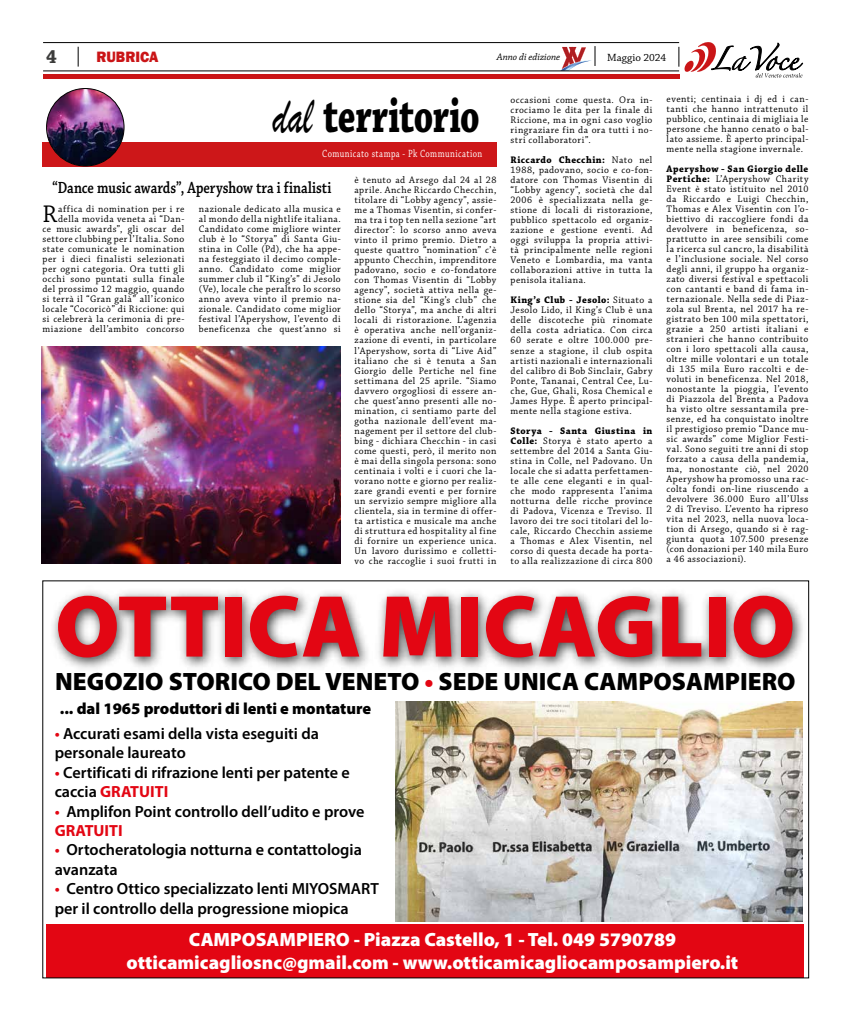
<style>
.page{position:relative;width:851px;height:1021px;background:#fff}
.page>*{position:absolute;margin:0;border:0;box-sizing:border-box;transform-origin:0 0}
.t1{font:900 88.7px "Myriad Pro";color:#e30613}
.t2{font:700 51px "Chaparral Pro";letter-spacing:-.015em;color:#000;scale:.7 1}
.t3{font:25.4px "Chaparral Pro";color:#000;scale:.96 1}
.t4{font:900 25.2px "Myriad Pro";color:#000}
.t5{font:700 20px "Chaparral Pro";color:#3c3c3b;scale:.95 1}
.t6{font:900 19.2px/23px "Myriad Pro";color:#fff;text-align:center}
.t7{font:600 17px "Chaparral Pro";color:#000;scale:.81 1}
.t8{font:600 16.2px/19.4px "Myriad Pro";color:#000}
.t9{font:900 16.2px "Myriad Pro";color:#000}
.t10{font:800 15.4px "Franklin Gothic";letter-spacing:-.005em;color:#ca1517;scale:.95 1}
.t11{font:11px "Chaparral Pro";letter-spacing:.05em;color:#fff;scale:.78 1}
.t12{font:11px "Chaparral Pro";color:#000}
.t13{font:10px/10px "Chaparral Pro";letter-spacing:.05em;color:#000;text-align:justify;scale:.96 1}
.t14{font:italic 10px "Chaparral Pro";color:#000}
.s1{font-family:"Brush Script";font-weight:400;font-size:54.6px}
.s2{font-weight:700}
.s3{color:#e30613}
.s4{font-weight:700;color:#e30613}
</style>
<div class="page">
<div style="left:43px;top:74px;width:636px;height:5px;background:#ca1517"></div>
<hr style="left:43px;top:42px;width:636px;height:1px;background:#000">
<svg style="left:78px;top:47px;width:1px;height:20px"></svg>
<svg style="left:560px;top:46px;width:35px;height:25px"></svg>
<svg style="left:678px;top:42px;width:125px;height:35px"></svg>
<hr style="left:43px;top:71px;width:636px;height:1px;background:#000">
<img style="left:53px;top:591px;width:750px;height:78px">
<img style="left:395px;top:701px;width:406px;height:220px">
<div style="left:46px;top:924px;width:757px;height:53px;background:#e30613"></div>
<div style="left:42px;top:142px;width:454px;height:24px;background:#cd1719"></div>
<img style="left:47px;top:88px;width:77px;height:78px;border-radius:39px">
<div style="left:46px;top:88px;width:78px;height:78px;border:1px solid #000;border-radius:50%"></div>
<img style="left:42px;top:346px;width:299px;height:217px">
<h3 class="t5" style="left:46px;top:44px;width:13px">4</h3>
<h3 class="t10" style="left:96px;top:46px;width:67px">RUBRICA</h3>
<p class="t14" style="left:496px;top:51px;width:65px">Anno di edizione</p>
<p class="t12" style="left:607px;top:51px;width:61px">Maggio 2024</p>
<h2 class="t2" style="left:272px;top:86px;width:297px"><span class="s1">dal</span> territorio</h2>
<p class="t11" style="left:322px;top:148px;width:206px">Comunicato stampa - Pk Communication</p>
<h3 class="t7" style="left:52px;top:178px;width:346px">“Dance music awards”, Aperyshow tra i finalisti</h3>
<p class="t13" style="left:43px;top:204px;width:149px;text-align:right">affica di nomination per i re della movida veneta ai “Dan-<br>ce music awards”, gli oscar del settore clubbing per l’Italia. Sono state comunicate le nomination per i dieci finalisti selezionati per ogni categoria. Ora tutti gli occhi sono puntati sulla finale del prossimo 12 maggio, quando si terrà il “Gran galà” all’iconico locale “Cocoricò” di Riccione: qui si celebrerà la cerimonia di pre&shy;miazione dell’ambito concorso</p>
<p class="t13" style="left:199px;top:204px;width:149px">nazionale dedicato alla musica e al mondo della nightlife italiana.<br>Candidato come migliore winter club è lo “Storya” di Santa Giu&shy;stina in Colle (Pd), che ha appe&shy;na festeggiato il decimo comple&shy;anno. Candidato come miglior summer club il “King’s” di Jesolo (Ve), locale che peraltro lo scorso anno aveva vinto il premio na&shy;zionale. Candidato come miglior festival l’Aperyshow, l’evento di beneficenza che quest’anno si</p>
<h3 class="t3" style="left:43px;top:199px;width:17px">R</h3>
<p class="t13" style="left:354px;top:176px;width:149px">è tenuto ad Arsego dal 24 al 28 aprile. Anche Riccardo Checchin, titolare di “Lobby agency”, assie&shy;me a Thomas Visentin, si confer&shy;ma tra i top ten nella sezione “art director”: lo scorso anno aveva vinto il primo premio. Dietro a queste quattro “nomination” c’è appunto Checchin, imprenditore padovano, socio e co-fondatore con Thomas Visentin di “Lobby agency”, società attiva nella ge&shy;stione sia del “King’s club” che dello “Storya”, ma anche di altri locali di ristorazione. L’agenzia è operativa anche nell’organiz&shy;zazione di eventi, in particolare l’Aperyshow, sorta di “Live Aid” italiano che si è tenuta a San Giorgio delle Pertiche nel fine settimana del 25 aprile. “Siamo davvero orgogliosi di essere an&shy;che quest’anno presenti alle no&shy;mination, ci sentiamo parte del gotha nazionale dell’event ma&shy;nagement per il settore del club&shy;bing - dichiara Checchin - in casi come questi, però, il merito non è mai della singola persona: sono centinaia i volti e i cuori che la&shy;vorano notte e giorno per realiz&shy;zare grandi eventi e per fornire un servizio sempre migliore alla clientela, sia in termine di offer&shy;ta artistica e musicale ma anche di struttura ed hospitality al fine di fornire un experience unica.<br>Un lavoro durissimo e colletti&shy;vo che raccoglie i suoi frutti in</p>
<p class="t13" style="left:510px;top:96px;width:149px">occasioni come questa. Ora in&shy;crociamo le dita per la finale di Riccione, ma in ogni caso voglio ringraziare fin da ora tutti i no&shy;stri collaboratori”.</p>
<p class="t13" style="left:510px;top:156px;width:149px"><span class="s2">Riccardo Checchin:</span> Nato nel 1988, padovano, socio e co-fon&shy;datore con Thomas Visentin di “Lobby agency”, società che dal 2006 è specializzata nella ge&shy;stione di locali di ristorazione, pubblico spettacolo ed organiz&shy;zazione e gestione eventi. Ad oggi sviluppa la propria attivi&shy;tà principalmente nelle regioni Veneto e Lombardia, ma vanta collaborazioni attive in tutta la penisola italiana.</p>
<p class="t13" style="left:510px;top:296px;width:149px"><span class="s2">King’s Club - Jesolo:</span> Situato a Jesolo Lido, il King’s Club è una delle discoteche più rinomate della costa adriatica. Con circa 60 serate e oltre 100.000 pre&shy;senze a stagione, il club ospita artisti nazionali e internazionali del calibro di Bob Sinclair, Gabry Ponte, Tananai, Central Cee, Lu&shy;che, Gue, Ghali, Rosa Chemical e James Hype. È aperto principal&shy;mente nella stagione estiva.</p>
<p class="t13" style="left:510px;top:426px;width:149px"><span class="s2">Storya - Santa Giustina in Colle:</span> Storya è stato aperto a settembre del 2014 a Santa Giu&shy;stina in Colle, nel Padovano. Un locale che si adatta perfettamen&shy;te alle cene eleganti e in qual&shy;che modo rappresenta l’anima notturna delle ricche province di Padova, Vicenza e Treviso. Il lavoro dei tre soci titolari del lo&shy;cale, Riccardo Checchin assieme a Thomas e Alex Visentin, nel corso di questa decade ha porta&shy;to alla realizzazione di circa 800</p>
<p class="t13" style="left:666px;top:94px;width:149px">eventi; centinaia i dj ed i can&shy;tanti che hanno intrattenuto il pubblico, centinaia di migliaia le persone che hanno cenato o bal&shy;lato assieme. È aperto principal&shy;mente nella stagione invernale.</p>
<p class="t13" style="left:666px;top:164px;width:149px"><span class="s2">Aperyshow - San Giorgio delle Pertiche:</span> L’Aperyshow Charity Event è stato istituito nel 2010 da Riccardo e Luigi Checchin, Thomas e Alex Visentin con l’o&shy;biettivo di raccogliere fondi da devolvere in beneficenza, so&shy;prattutto in aree sensibili come la ricerca sul cancro, la disabilità e l’inclusione sociale. Nel corso degli anni, il gruppo ha organiz&shy;zato diversi festival e spettacoli con cantanti e band di fama in&shy;ternazionale. Nella sede di Piaz&shy;zola sul Brenta, nel 2017 ha re&shy;gistrato ben 100 mila spettatori, grazie a 250 artisti italiani e stranieri che hanno contribuito con i loro spettacoli alla causa, oltre mille volontari e un totale di 135 mila Euro raccolti e de&shy;voluti in beneficenza. Nel 2018, nonostante la pioggia, l’evento di Piazzola del Brenta a Padova ha visto oltre sessantamila pre&shy;senze, ed ha conquistato inoltre il prestigioso premio “Dance mu&shy;sic awards” come Miglior Festi&shy;val. Sono seguiti tre anni di stop forzato a causa della pandemia, ma, nonostante ciò, nel 2020<br>Aperyshow ha promosso una rac&shy;colta fondi on-line riuscendo a devolvere 36.000 Euro all’Ulss 2 di Treviso. L’evento ha ripreso vita nel 2023, nella nuova loca&shy;tion di Arsego, quando si è rag&shy;giunta quota 107.500 presenze (con donazioni per 140 mila Euro a 46 associazioni).</p>
<h1 class="t1" style="left:55px;top:567px;width:741px">OTTICA MICAGLIO</h1>
<h3 class="t4" style="left:55px;top:664px;width:741px">NEGOZIO STORICO DEL VENETO <span class="s3">•</span> SEDE UNICA CAMPOSAMPIERO</h3>
<h3 class="t9" style="left:60px;top:698px;width:313px">... dal 1965 produttori di lenti e montature</h3>
<h3 class="t8" style="left:55px;top:723px;width:266px"><span class="s3">•</span> Accurati esami della vista eseguiti da personale laureato</h3>
<h3 class="t8" style="left:55px;top:762px;width:296px"><span class="s3">•</span> Certificati di rifrazione lenti per patente e caccia <span class="s4">GRATUITI</span></h3>
<h3 class="t8" style="left:55px;top:801px;width:311px"><span class="s3">•</span> Amplifon Point controllo dell’udito e prove<br><span class="s4">GRATUITI</span></h3>
<h3 class="t8" style="left:55px;top:839px;width:308px"><span class="s3">•</span> Ortocheratologia notturna e contattologia avanzata</h3>
<h3 class="t8" style="left:55px;top:878px;width:326px"><span class="s3">•</span> Centro Ottico specializzato lenti MIYOSMART per il controllo della progressione miopica</h3>
<h3 class="t6" style="left:127px;top:927px;width:613px">CAMPOSAMPIERO - Piazza Castello, 1 - Tel. 049 5790789 otticamicagliosnc@gmail.com - www.otticamicagliocamposampiero.it</h3>
</div>
